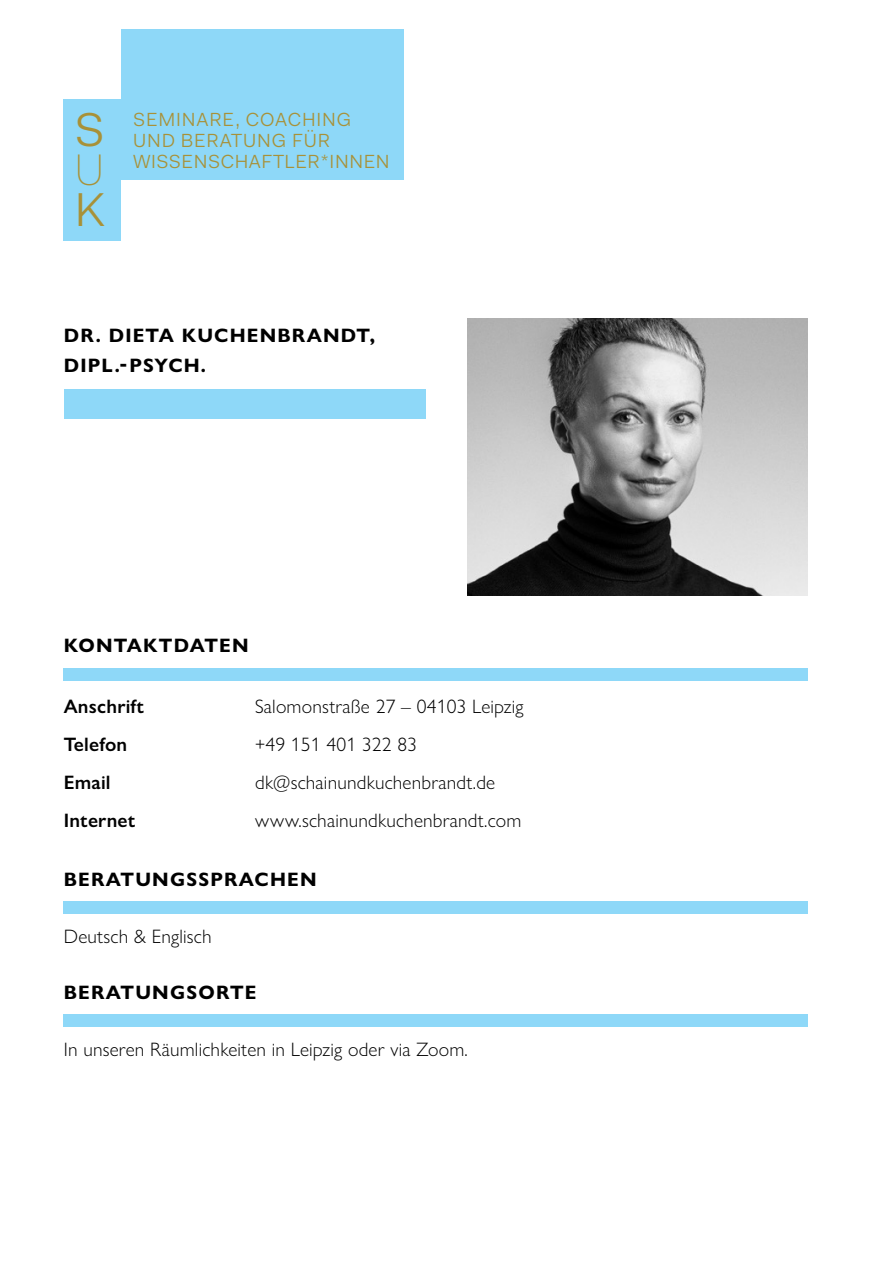
<style>
.page{position:relative;width:893px;height:1263px;background:#fff}
.page>*{position:absolute;margin:0;border:0;box-sizing:border-box;transform-origin:0 0}
.t1{font:47.7px "Fakt Pro Blond";color:#a89138}
.t2{font:100 44.4px "Fakt Pro";color:#a89138}
.GILILL_CV_TAB{font:300 19.5px "Gill Sans Nova";letter-spacing:.01em;color:#000}
.GILL_TAB_ÜBER{font:700 19.5px/30px "Gill Sans Nova";letter-spacing:.06em;color:#000}
.Gill_CV_OHNE{font:300 19.5px "Gill Sans Nova";letter-spacing:.01em;color:#000}
.Gill_CV{font:600 19.5px "Gill Sans Nova";letter-spacing:.01em;color:#000}
.t3{font:19.05px/21.1px "Fakt Pro Blond";letter-spacing:.045em;color:#a89138}
</style>
<div class="page">
<div style="left:121px;top:30px;width:282px;height:150px;background:#8ed8f8"></div>
<div style="left:64px;top:99px;width:57px;height:142px;background:#8ed8f8"></div>
<div style="left:64px;top:668px;width:744px;height:12px;background:#8ed8f8"></div>
<div style="left:64px;top:901px;width:744px;height:13px;background:#8ed8f8"></div>
<div style="left:64px;top:1014px;width:744px;height:13px;background:#8ed8f8"></div>
<img style="left:468px;top:319px;width:340px;height:276px">
<div style="left:64px;top:389px;width:361px;height:30px;background:#8ed8f8"></div>
<h1 class="t1" style="left:75px;top:98px;width:32px">S</h1>
<h2 class="t2" style="left:75px;top:140px;width:31px">U</h2>
<h1 class="t1" style="left:74px;top:178px;width:32px">K</h1>
<p class="t3" style="left:133px;top:108px;width:258px">SEMINARE, COACHING<br>UND BERATUNG FÜR<br>WISSENSCHAFTLER*INNEN</p>
<p class="GILL_TAB_ÜBER" style="left:64px;top:320px;width:313px">DR. DIETA KUCHENBRANDT,<br>DIPL.-PSYCH.</p>
<p class="GILL_TAB_ÜBER" style="left:64px;top:630px;width:186px">KONTAKTDATEN</p>
<p class="Gill_CV" style="left:64px;top:694px;width:82px">Anschrift</p>
<p class="GILILL_CV_TAB" style="left:255px;top:694px;width:270px">Salomonstraße 27 – 04103 Leipzig</p>
<p class="Gill_CV" style="left:64px;top:732px;width:65px">Telefon</p>
<p class="GILILL_CV_TAB" style="left:255px;top:732px;width:163px">+49 151 401 322 83</p>
<p class="Gill_CV" style="left:64px;top:770px;width:48px">Email</p>
<p class="GILILL_CV_TAB" style="left:255px;top:771px;width:242px">dk@schainundkuchenbrandt.de</p>
<p class="Gill_CV" style="left:64px;top:809px;width:73px">Internet</p>
<p class="GILILL_CV_TAB" style="left:255px;top:809px;width:268px">www.schainundkuchenbrandt.com</p>
<p class="GILL_TAB_ÜBER" style="left:64px;top:864px;width:254px">BERATUNGSSPRACHEN</p>
<p class="Gill_CV_OHNE" style="left:64px;top:924px;width:149px">Deutsch &amp; Englisch</p>
<p class="GILL_TAB_ÜBER" style="left:64px;top:977px;width:194px">BERATUNGSORTE</p>
<p class="Gill_CV_OHNE" style="left:64px;top:1037px;width:406px">In unseren Räumlichkeiten in Leipzig oder via Zoom.</p>
</div>
